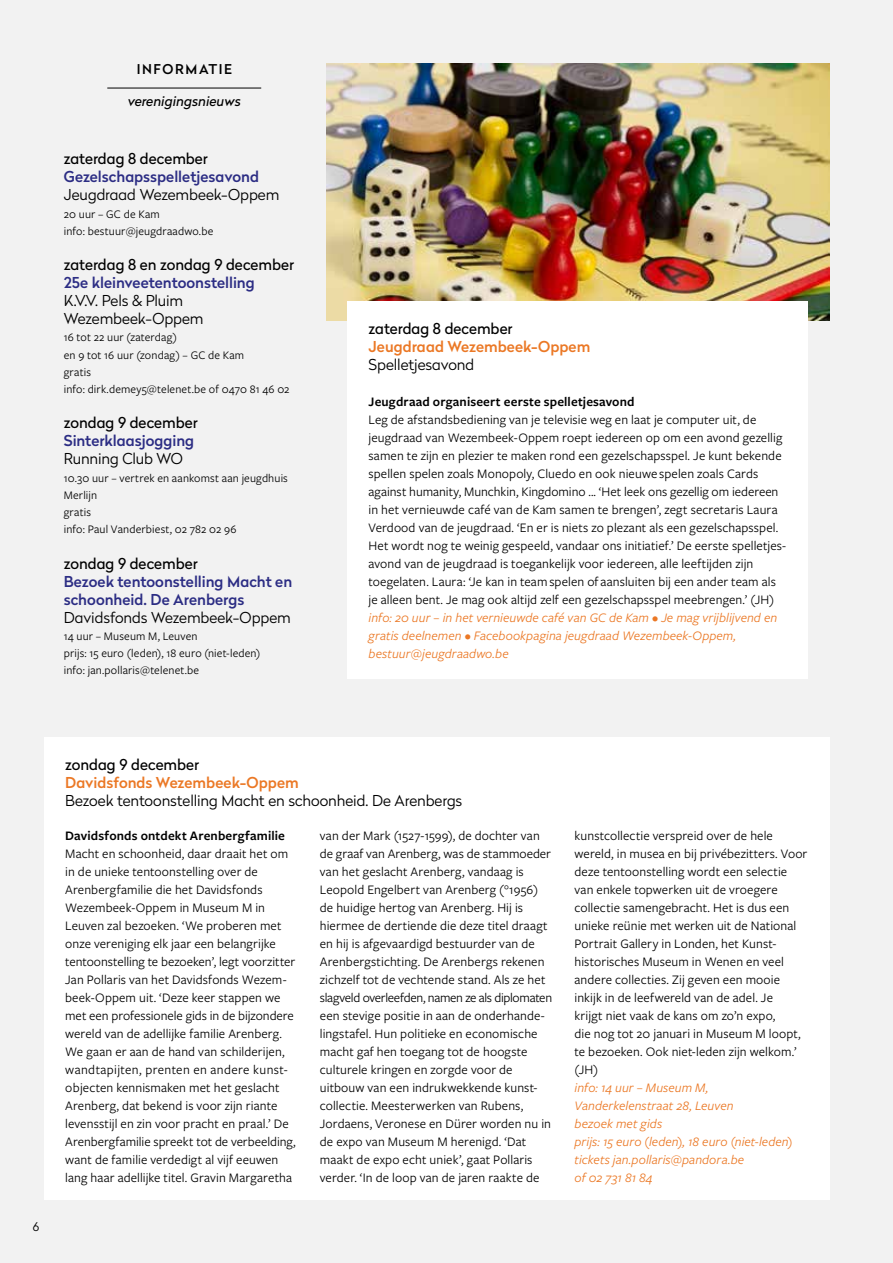
<style>
.page{position:relative;width:893px;height:1263px;background:#f2f2f2}
.page>*{position:absolute;margin:0;border:0;box-sizing:border-box;transform-origin:0 0}
.t1{font:300 15px/18px "Radikal";letter-spacing:-.005em;color:#000}
.t2{font:500 15px/18px "Radikal";color:#2c2d84}
.t3{font:15px "Radikal";color:#000}
.t4{font:500 15px "Radikal";color:#eb7825}
.t5{font:13.5px/18px "Freight Sans Pro";letter-spacing:.005em;color:#000}
.t6{font:italic 13.5px/18px "Freight Sans Pro";letter-spacing:.005em;color:#eb7825}
.t7{font:600 13.5px "Freight Sans Pro";letter-spacing:.01em;color:#000}
.t8{font:italic 13.5px "Radikal";color:#000}
.t9{font:500 13.5px "Radikal";letter-spacing:.12em;color:#000}
.t10{font:12px/17.2px "Freight Sans Pro";letter-spacing:.01em;color:#000}
.t11{font:300 12px "Radikal";color:#000}
</style>
<div class="page">
<hr style="left:107px;top:88px;width:154px;height:1px;background:#000">
<div style="left:44px;top:737px;width:785px;height:462px;background:#fff"></div>
<img style="left:326px;top:64px;width:503px;height:257px">
<div style="left:347px;top:301px;width:461px;height:378px;background:#fff"></div>
<p class="t9" style="left:137px;top:59px;width:97px">INFORMATIE</p>
<p class="t8" style="left:128px;top:92px;width:115px">verenigingsnieuws</p>
<p class="t3" style="left:64px;top:148px;width:146px">zaterdag 8 december</p>
<p class="t2" style="left:64px;top:168px;width:197px">Gezelschapsspelletjesavond</p>
<p class="t1" style="left:64px;top:185px;width:217px">Jeugdraad Wezembeek-Oppem</p>
<p class="t10" style="left:64px;top:205px;width:151px">20 uur – GC de Kam<br>info: bestuur@jeugdraadwo.be</p>
<p class="t3" style="left:64px;top:254px;width:232px">zaterdag 8 en zondag 9 december</p>
<p class="t2" style="left:64px;top:273px;width:192px">25e kleinveetentoonstelling</p>
<p class="t1" style="left:64px;top:291px;width:141px">K.V.V. Pels &amp; Pluim<br>Wezembeek-Oppem</p>
<p class="t10" style="left:64px;top:328px;width:227px">16 tot 22 uur (zaterdag)<br>en 9 tot 16 uur (zondag) – GC de Kam<br>gratis<br>info: dirk.demey5@telenet.be of 0470 81 46 02</p>
<p class="t3" style="left:64px;top:412px;width:135px">zondag 9 december</p>
<p class="t2" style="left:64px;top:432px;width:132px">Sinterklaasjogging</p>
<p class="t1" style="left:64px;top:449px;width:121px">Running Club WO</p>
<p class="t10" style="left:64px;top:469px;width:226px">10.30 uur – vertrek en aankomst aan jeugdhuis<br>Merlijn<br>gratis<br>info: Paul Vanderbiest, 02 782 02 96</p>
<p class="t3" style="left:64px;top:552px;width:135px">zondag 9 december</p>
<p class="t2" style="left:64px;top:572px;width:230px">Bezoek tentoonstelling Macht en schoonheid. De Arenbergs</p>
<p class="t1" style="left:64px;top:608px;width:229px">Davidsfonds Wezembeek-Oppem</p>
<p class="t10" style="left:64px;top:627px;width:198px">14 uur – Museum M, Leuven<br>prijs: 15 euro (leden), 18 euro (niet-leden) info: jan.pollaris@telenet.be</p>
<p class="t3" style="left:369px;top:318px;width:146px">zaterdag 8 december</p>
<p class="t4" style="left:369px;top:336px;width:223px">Jeugdraad Wezembeek-Oppem</p>
<p class="t1" style="left:369px;top:355px;width:107px">Spelletjesavond</p>
<p class="t7" style="left:369px;top:392px;width:268px">Jeugdraad organiseert eerste spelletjesavond</p>
<p class="t5" style="left:369px;top:410px;width:419px">Leg de afstandsbediening van je televisie weg en laat je computer uit, de jeugdraad van Wezembeek-Oppem roept iedereen op om een avond gezellig samen te zijn en plezier te maken rond een gezelschapsspel. Je kunt bekende spellen spelen zoals Monopoly, Cluedo en ook nieuwe spelen zoals Cards against humanity, Munchkin, Kingdomino ... ‘Het leek ons gezellig om iedereen in het vernieuwde café van de Kam samen te brengen’, zegt secretaris Laura Verdood van de jeugdraad. ‘En er is niets zo plezant als een gezelschapsspel.<br>Het wordt nog te weinig gespeeld, vandaar ons initiatief.’ De eerste spelletjes&shy;avond van de jeugdraad is toegankelijk voor iedereen, alle leeftijden zijn toegelaten. Laura: ‘Je kan in team spelen of aansluiten bij een ander team als je alleen bent. Je mag ook altijd zelf een gezelschapsspel meebrengen.’ (JH)</p>
<p class="t6" style="left:369px;top:608px;width:410px">info: 20 uur – in het vernieuwde café van GC de Kam • Je mag vrijblijvend en gratis deelnemen • Facebookpagina jeugdraad Wezembeek-Oppem, bestuur@jeugdraadwo.be</p>
<p class="t11" style="left:33px;top:1218px;width:8px">6</p>
<p class="t3" style="left:65px;top:753px;width:135px">zondag 9 december</p>
<p class="t4" style="left:65px;top:771px;width:235px">Davidsfonds Wezembeek-Oppem</p>
<p class="t1" style="left:65px;top:791px;width:399px">Bezoek tentoonstelling Macht en schoonheid. De Arenbergs</p>
<p class="t7" style="left:65px;top:826px;width:221px">Davidsfonds ontdekt Arenbergfamilie</p>
<p class="t5" style="left:65px;top:844px;width:232px">Macht en schoonheid, daar draait het om in de unieke tentoonstelling over de Arenbergfamilie die het Davidsfonds Wezembeek-Oppem in Museum M in Leuven zal bezoeken. ‘We proberen met onze vereniging elk jaar een belangrijke tentoonstelling te bezoeken’, legt voorzitter Jan Pollaris van het Davidsfonds Wezem&shy;beek-Oppem uit. ‘Deze keer stappen we met een professionele gids in de bijzondere wereld van de adellijke familie Arenberg.<br>We gaan er aan de hand van schilderijen, wandtapijten, prenten en andere kunst&shy;objecten kennismaken met het geslacht Arenberg, dat bekend is voor zijn riante levensstijl en zin voor pracht en praal.’ De Arenbergfamilie spreekt tot de verbeelding, want de familie verdedigt al vijf eeuwen lang haar adellijke titel. Gravin Margaretha</p>
<p class="t5" style="left:320px;top:826px;width:234px">van der Mark (1527-1599), de dochter van de graaf van Arenberg, was de stammoeder van het geslacht Arenberg, vandaag is Leopold Engelbert van Arenberg (°1956) de huidige hertog van Arenberg. Hij is hiermee de dertiende die deze titel draagt en hij is afgevaardigd bestuurder van de Arenbergstichting. De Arenbergs rekenen zichzelf tot de vechtende stand. Als ze het slagveld overleefden, namen ze als diplomaten een stevige positie in aan de onderhande&shy;lingstafel. Hun politieke en economische macht gaf hen toegang tot de hoogste culturele kringen en zorgde voor de uitbouw van een indrukwekkende kunst&shy;collectie. Meesterwerken van Rubens, Jordaens, Veronese en Dürer worden nu in de expo van Museum M herenigd. ‘Dat maakt de expo echt uniek’, gaat Pollaris verder. ‘In de loop van de jaren raakte de</p>
<p class="t5" style="left:575px;top:826px;width:234px">kunstcollectie verspreid over de hele wereld, in musea en bij privébezitters. Voor deze tentoonstelling wordt een selectie van enkele topwerken uit de vroegere collectie samengebracht. Het is dus een unieke reünie met werken uit de National Portrait Gallery in Londen, het Kunst&shy;historisches Museum in Wenen en veel andere collecties. Zij geven een mooie inkijk in de leefwereld van de adel. Je<br>krijgt niet vaak de kans om zo’n expo,<br>die nog tot 20 januari in Museum M loopt, te bezoeken. Ook niet-leden zijn welkom.’ (JH)</p>
<p class="t6" style="left:575px;top:1078px;width:219px">info: 14 uur – Museum M,<br>Vanderkelenstraat 28, Leuven<br>bezoek met gids<br>prijs: 15 euro (leden), 18 euro (niet-leden) tickets jan.pollaris@pandora.be<br>of 02 731 81 84</p>
</div>
